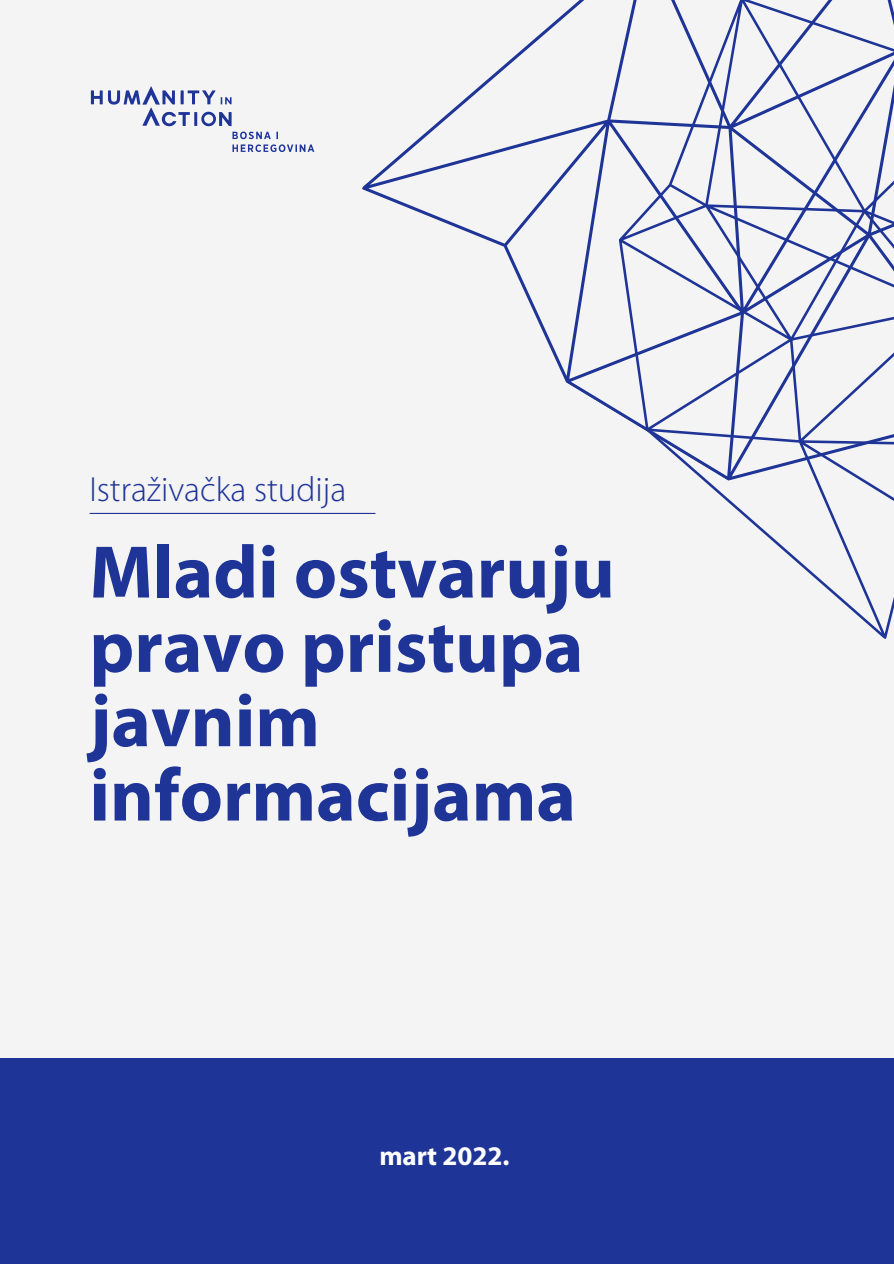
<style>
.page{position:relative;width:894px;height:1264px;background:#fff}
.page>*{position:absolute;margin:0;border:0;box-sizing:border-box;transform-origin:0 0}
.t1{font:700 75px/74.2px "Myriad Pro";color:#1f3497}
.t2{font:300 34.95px "Myriad Pro";color:#1f3497}
.t3{font:700 27px "Myriad Pro";color:#fefefe}
</style>
<div class="page">
<div style="left:0;top:0;width:893px;height:1263px;background:#f4f4f4"></div>
<svg style="left:330px;top:55px;width:185px;height:459px"></svg>
<svg style="left:515px;top:0;width:378px;height:639px"></svg>
<svg style="left:91px;top:86px;width:223px;height:66px"></svg>
<div style="left:0;top:1058px;width:893px;height:205px;background:#1f3497"></div>
<hr style="left:90px;top:513px;width:285px;height:1px;background:#1f3497">
<p class="t2" style="left:89px;top:474px;width:258px">Istraživačka studija</p>
<p class="t1" style="left:89px;top:541px;width:526px">Mladi ostvaruju pravo pristupa javnim informacijama</p>
<p class="t3" style="left:379px;top:1145px;width:132px">mart 2022.</p>
</div>
